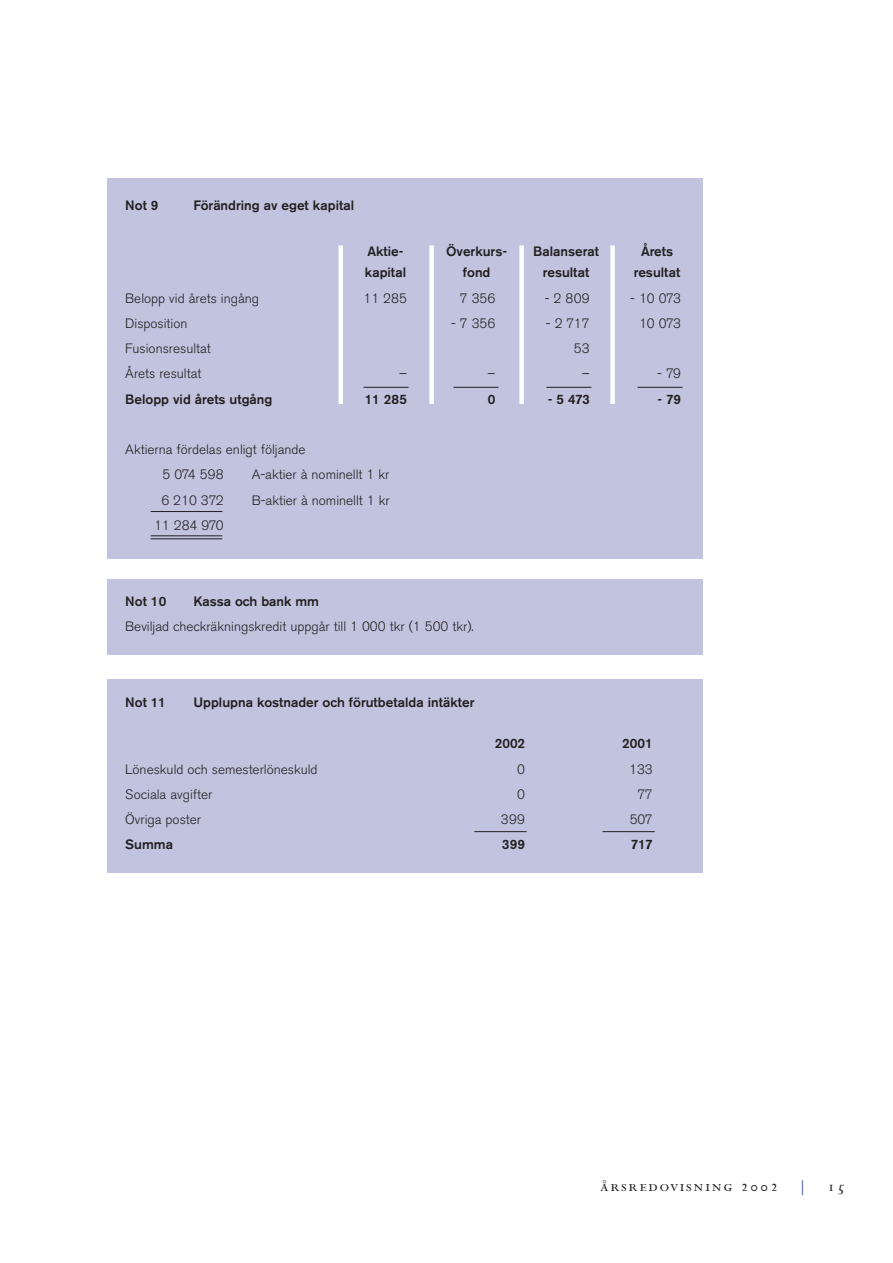
<style>
.page{position:relative;width:893px;height:1263px;background:#fff}
.page>*{position:absolute;margin:0;border:0;box-sizing:border-box;transform-origin:0 0}
.t1{font:18px "Perpetua SC";letter-spacing:.09em;color:#231f20}
.t2{font:300 13.5px/25.2px "Akzidenz Grotesk BE";color:#231f20}
.t3{font:500 13.5px "Akzidenz Grotesk BE";color:#231f20}
.s1{color:#183c8e}
</style>
<div class="page">
<div style="left:107px;top:179px;width:595px;height:380px;background:#c1c3df"></div>
<div style="left:107px;top:579px;width:595px;height:76px;background:#c1c3df"></div>
<div style="left:107px;top:679px;width:595px;height:194px;background:#c1c3df"></div>
<svg style="left:610px;top:245px;width:4px;height:159px"></svg>
<div style="left:519px;top:245px;width:5px;height:159px;background:#fff"></div>
<div style="left:429px;top:245px;width:5px;height:159px;background:#fff"></div>
<div style="left:338px;top:245px;width:5px;height:159px;background:#fff"></div>
<hr style="left:363px;top:387px;width:45px;height:1px;background:#231f20">
<hr style="left:453px;top:387px;width:45px;height:1px;background:#231f20">
<hr style="left:546px;top:387px;width:45px;height:1px;background:#231f20">
<hr style="left:637px;top:387px;width:45px;height:1px;background:#231f20">
<hr style="left:151px;top:511px;width:71px;height:1px;background:#231f20">
<hr style="left:151px;top:535px;width:71px;height:1px;background:#231f20">
<hr style="left:151px;top:538px;width:71px;height:1px;background:#231f20">
<hr style="left:602px;top:831px;width:52px;height:1px;background:#231f20">
<hr style="left:474px;top:831px;width:52px;height:1px;background:#231f20">
<p class="t3" style="left:125px;top:201px;width:35px">Not 9</p>
<p class="t3" style="left:193px;top:201px;width:162px">Förändring av eget kapital</p>
<p class="t3" style="left:367px;top:247px;width:37px">Aktie-</p>
<p class="t3" style="left:446px;top:247px;width:63px">Överkurs-</p>
<p class="t3" style="left:533px;top:247px;width:67px">Balanserat</p>
<p class="t3" style="left:641px;top:247px;width:34px">Årets</p>
<p class="t3" style="left:365px;top:268px;width:43px">kapital</p>
<p class="t3" style="left:463px;top:268px;width:29px">fond</p>
<p class="t3" style="left:543px;top:268px;width:48px">resultat</p>
<p class="t3" style="left:634px;top:268px;width:48px">resultat</p>
<p class="t2" style="left:125px;top:287px;width:135px">Belopp vid årets ingång</p>
<p class="t2" style="left:363px;top:287px;width:45px">11 285</p>
<p class="t2" style="left:460px;top:287px;width:37px">7 356</p>
<p class="t2" style="left:545px;top:287px;width:46px">- 2 809</p>
<p class="t2" style="left:630px;top:287px;width:52px">- 10 073</p>
<p class="t2" style="left:125px;top:312px;width:64px">Disposition</p>
<p class="t2" style="left:451px;top:312px;width:46px">- 7 356</p>
<p class="t2" style="left:546px;top:312px;width:45px">- 2 717</p>
<p class="t2" style="left:639px;top:312px;width:43px">10 073</p>
<p class="t2" style="left:125px;top:338px;width:87px">Fusionsresultat</p>
<p class="t2" style="left:574px;top:338px;width:17px">53</p>
<p class="t2" style="left:125px;top:363px;width:78px">Årets resultat</p>
<p class="t2" style="left:399px;top:363px;width:9px">–</p>
<p class="t2" style="left:487px;top:363px;width:9px">–</p>
<p class="t2" style="left:582px;top:363px;width:9px">–</p>
<p class="t2" style="left:657px;top:363px;width:25px">- 79</p>
<p class="t3" style="left:125px;top:394px;width:149px">Belopp vid årets utgång</p>
<p class="t3" style="left:365px;top:394px;width:43px">11 285</p>
<p class="t3" style="left:488px;top:394px;width:9px">0</p>
<p class="t3" style="left:547px;top:394px;width:44px">- 5 473</p>
<p class="t3" style="left:657px;top:394px;width:25px">- 79</p>
<p class="t2" style="left:162px;top:439px;width:145px;text-indent:-37px">Aktierna fördelas enligt följande<br>5 074 598</p>
<p class="t2" style="left:252px;top:464px;width:139px">A-aktier à nominellt 1 kr</p>
<p class="t2" style="left:161px;top:489px;width:64px">6 210 372</p>
<p class="t2" style="left:252px;top:489px;width:139px">B-aktier à nominellt 1 kr</p>
<p class="t2" style="left:154px;top:514px;width:71px">11 284 970</p>
<p class="t3" style="left:125px;top:596px;width:43px">Not 10</p>
<p class="t3" style="left:193px;top:596px;width:127px">Kassa och bank mm</p>
<p class="t2" style="left:125px;top:615px;width:350px">Beviljad checkräkningskredit uppgår till 1 000 tkr (1 500 tkr).</p>
<p class="t3" style="left:125px;top:697px;width:42px">Not 11</p>
<p class="t3" style="left:193px;top:697px;width:282px">Upplupna kostnader och förutbetalda intäkter</p>
<p class="t3" style="left:495px;top:739px;width:32px">2002</p>
<p class="t3" style="left:622px;top:739px;width:32px">2001</p>
<p class="t2" style="left:125px;top:758px;width:194px">Löneskuld och semesterlöneskuld</p>
<p class="t2" style="left:517px;top:758px;width:9px">0</p>
<p class="t2" style="left:629px;top:758px;width:25px">133</p>
<p class="t2" style="left:125px;top:783px;width:88px">Sociala avgifter</p>
<p class="t2" style="left:517px;top:783px;width:9px">0</p>
<p class="t2" style="left:637px;top:783px;width:17px">77</p>
<p class="t2" style="left:125px;top:809px;width:77px">Övriga poster</p>
<p class="t2" style="left:501px;top:809px;width:26px">399</p>
<p class="t2" style="left:629px;top:809px;width:25px">507</p>
<p class="t3" style="left:125px;top:840px;width:49px">Summa</p>
<p class="t3" style="left:502px;top:840px;width:25px">399</p>
<p class="t3" style="left:631px;top:840px;width:23px">717</p>
<h1 class="t1" style="left:600px;top:1179px;width:246px">årsredovisning 2002 <span class="s1">|</span> 15</h1>
</div>
